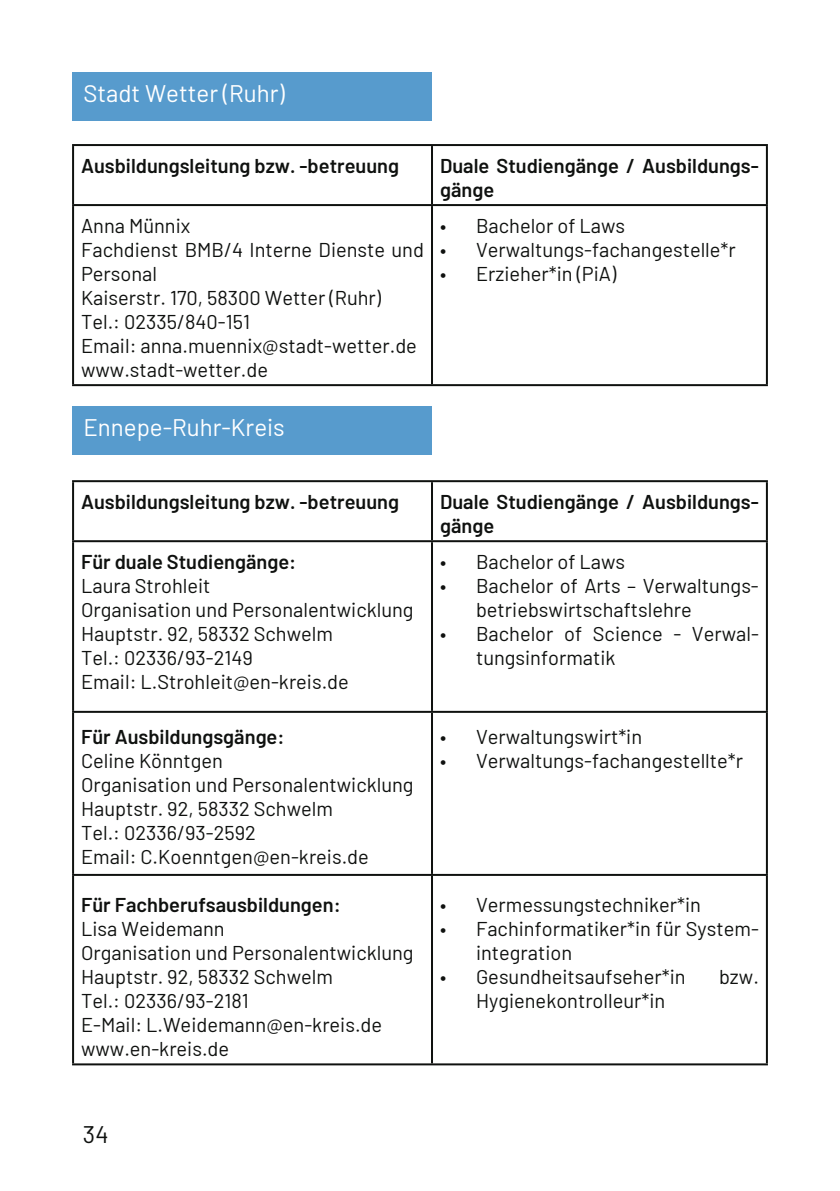
<style>
.page{position:relative;width:840px;height:1191px;background:#fff}
.page>*{position:absolute;margin:0;border:0;box-sizing:border-box;transform-origin:0 0}
.t1{font:24px "Barlow";color:#fff}
.t2{font:24px "Barlow";color:#0f110f}
.t3{font:20px/24px "Barlow";color:#0f110f}
.t4{font:600 20px/24px "Barlow";color:#0f110f}
</style>
<div class="page">
<div style="left:72px;top:72px;width:360px;height:48px;background:#579bcd"></div>
<hr style="left:72px;top:144px;width:360px;height:2px;background:#0f110f">
<hr style="left:72px;top:146px;width:2px;height:58px;background:#0f110f">
<hr style="left:432px;top:144px;width:335px;height:2px;background:#0f110f">
<hr style="left:431px;top:146px;width:2px;height:58px;background:#0f110f">
<hr style="left:765px;top:146px;width:2px;height:58px;background:#0f110f">
<hr style="left:72px;top:204px;width:360px;height:2px;background:#0f110f">
<hr style="left:72px;top:206px;width:2px;height:178px;background:#0f110f">
<hr style="left:432px;top:204px;width:335px;height:2px;background:#0f110f">
<hr style="left:431px;top:206px;width:2px;height:178px;background:#0f110f">
<hr style="left:765px;top:206px;width:2px;height:178px;background:#0f110f">
<hr style="left:72px;top:384px;width:360px;height:2px;background:#0f110f">
<hr style="left:432px;top:384px;width:335px;height:2px;background:#0f110f">
<div style="left:72px;top:406px;width:360px;height:48px;background:#579bcd"></div>
<hr style="left:72px;top:480px;width:360px;height:2px;background:#0f110f">
<hr style="left:72px;top:482px;width:2px;height:58px;background:#0f110f">
<hr style="left:432px;top:480px;width:335px;height:2px;background:#0f110f">
<hr style="left:431px;top:482px;width:2px;height:58px;background:#0f110f">
<hr style="left:765px;top:482px;width:2px;height:58px;background:#0f110f">
<hr style="left:72px;top:540px;width:360px;height:2px;background:#0f110f">
<hr style="left:72px;top:542px;width:2px;height:169px;background:#0f110f">
<hr style="left:432px;top:540px;width:335px;height:2px;background:#0f110f">
<hr style="left:431px;top:542px;width:2px;height:169px;background:#0f110f">
<hr style="left:765px;top:542px;width:2px;height:169px;background:#0f110f">
<hr style="left:72px;top:711px;width:360px;height:2px;background:#0f110f">
<hr style="left:72px;top:713px;width:2px;height:161px;background:#0f110f">
<hr style="left:432px;top:711px;width:335px;height:2px;background:#0f110f">
<hr style="left:431px;top:713px;width:2px;height:161px;background:#0f110f">
<hr style="left:765px;top:713px;width:2px;height:161px;background:#0f110f">
<hr style="left:72px;top:874px;width:360px;height:2px;background:#0f110f">
<hr style="left:72px;top:876px;width:2px;height:187px;background:#0f110f">
<hr style="left:432px;top:874px;width:335px;height:2px;background:#0f110f">
<hr style="left:431px;top:876px;width:2px;height:187px;background:#0f110f">
<hr style="left:765px;top:876px;width:2px;height:187px;background:#0f110f">
<hr style="left:72px;top:1063px;width:360px;height:2px;background:#0f110f">
<hr style="left:432px;top:1063px;width:335px;height:2px;background:#0f110f">
<p class="t1" style="left:83px;top:76px;width:203px">Stadt Wetter (Ruhr)</p>
<p class="t4" style="left:81px;top:152px;width:319px">Ausbildungsleitung bzw. -betreuung</p>
<p class="t4" style="left:440px;top:152px;width:320px">Duale Studiengänge / Ausbildungs&shy;gänge</p>
<p class="t3" style="left:81px;top:212px;width:344px">Anna Münnix<br>Fachdienst BMB/4 Interne Dienste und<br>Personal<br>Kaiserstr. 170, 58300 Wetter (Ruhr)<br>Tel.: 02335/840-151<br>Email: anna.muennix@stadt-wetter.de www.stadt-wetter.de</p>
<p class="t3" style="left:440px;top:212px;width:187px">• Bachelor of Laws</p>
<p class="t3" style="left:440px;top:236px;width:297px">• Verwaltungs-fachangestelle*r</p>
<p class="t3" style="left:440px;top:260px;width:178px">• Erzieher*in (PiA)</p>
<p class="t1" style="left:83px;top:410px;width:203px">Ennepe-Ruhr-Kreis</p>
<p class="t4" style="left:81px;top:488px;width:319px">Ausbildungsleitung bzw. -betreuung</p>
<p class="t4" style="left:440px;top:488px;width:320px">Duale Studiengänge / Ausbildungs&shy;gänge</p>
<p class="t4" style="left:81px;top:548px;width:217px">Für duale Studiengänge:</p>
<p class="t3" style="left:81px;top:572px;width:334px">Laura Strohleit<br>Organisation und Personalentwicklung<br>Hauptstr. 92, 58332 Schwelm<br>Tel.: 02336/93-2149<br>Email: L.Strohleit@en-kreis.de</p>
<p class="t3" style="left:440px;top:548px;width:187px">• Bachelor of Laws</p>
<p class="t3" style="left:476px;top:572px;width:284px;text-indent:-36px">• Bachelor of Arts – Verwaltungs&shy;betriebswirtschaftslehre</p>
<p class="t3" style="left:476px;top:620px;width:284px;text-indent:-36px">• Bachelor of Science - Verwal&shy;tungsinformatik</p>
<p class="t4" style="left:81px;top:723px;width:205px">Für Ausbildungsgänge:</p>
<p class="t3" style="left:81px;top:747px;width:334px">Celine Könntgen<br>Organisation und Personalentwicklung<br>Hauptstr. 92, 58332 Schwelm<br>Tel.: 02336/93-2592<br>Email: C.Koenntgen@en-kreis.de</p>
<p class="t4" style="left:81px;top:891px;width:261px">Für Fachberufsausbildungen:</p>
<p class="t3" style="left:81px;top:915px;width:334px">Lisa Weidemann<br>Organisation und Personalentwicklung<br>Hauptstr. 92, 58332 Schwelm<br>Tel.: 02336/93-2181<br>E-Mail: L.Weidemann@en-kreis.de www.en-kreis.de</p>
<p class="t2" style="left:83px;top:1117px;width:27px">34</p>
<p class="t3" style="left:440px;top:723px;width:203px">• Verwaltungswirt*in</p>
<p class="t3" style="left:440px;top:747px;width:304px">• Verwaltungs-fachangestellte*r</p>
<p class="t3" style="left:440px;top:891px;width:262px">• Vermessungstechniker*in</p>
<p class="t3" style="left:476px;top:915px;width:284px;text-indent:-36px">• Fachinformatiker*in für System&shy;integration</p>
<p class="t3" style="left:440px;top:963px;width:247px">• Gesundheitsaufseher*in</p>
<p class="t3" style="left:718px;top:963px;width:41px">bzw.</p>
<p class="t3" style="left:476px;top:987px;width:191px">Hygienekontrolleur*in</p>
</div>
